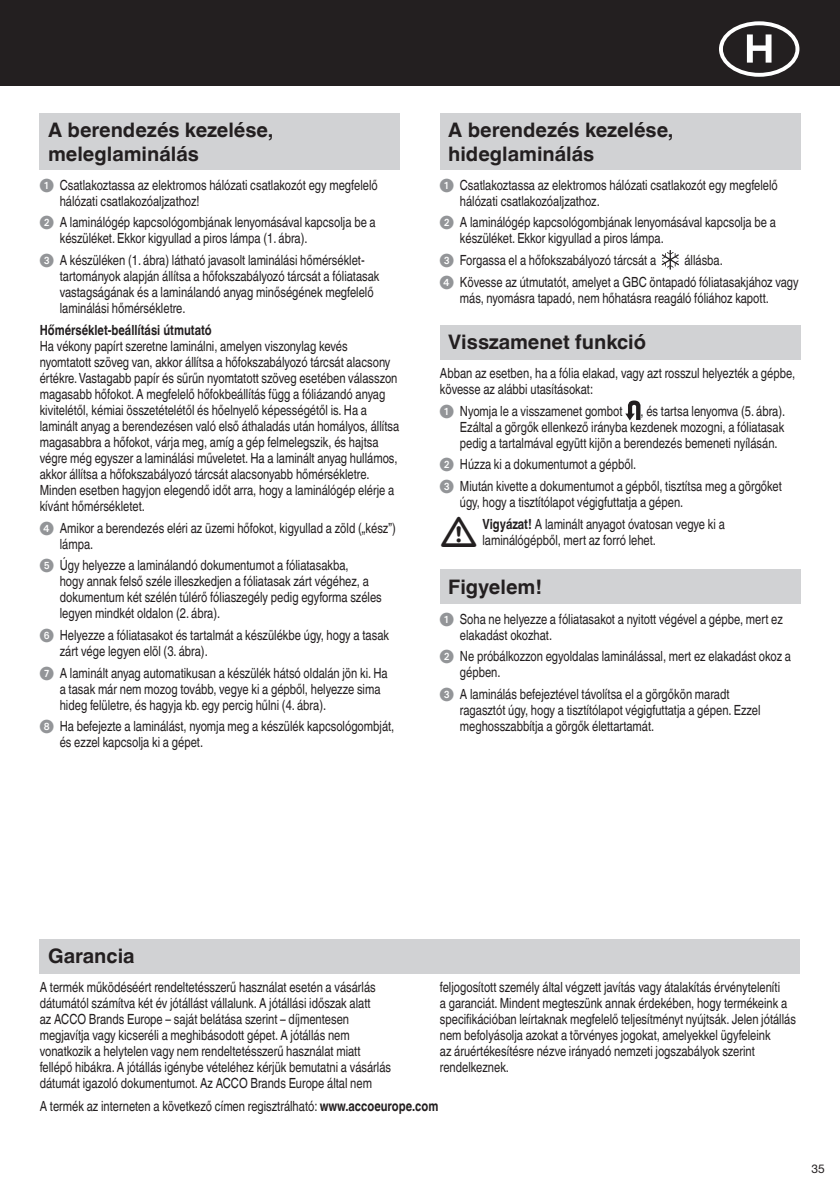
<style>
.page{position:relative;width:840px;height:1191px;background:#fff}
.page>*{position:absolute;margin:0;border:0;box-sizing:border-box;transform-origin:0 0}
.t1{font:700 20px/24px "Helvetica Linotype";color:#231f20}
.t2{font:14px/16px "Helvetica Linotype";color:#231f20;scale:.8 1}
.t3{font:700 14px "Helvetica Linotype";color:#231f20;scale:.8 1}
.t4{font:12px "Helvetica Neue";color:#231f20}
.s1{font-family:"European Pi One";color:#939598}
.s2{font-weight:700}
</style>
<div class="page">
<div style="left:0;top:0;width:839px;height:85px;background:#231f20"></div>
<div style="left:40px;top:113px;width:360px;height:57px;background:#d1d2d4"></div>
<div style="left:439px;top:113px;width:360px;height:57px;background:#d1d2d4"></div>
<svg style="left:661px;top:250px;width:17px;height:20px"></svg>
<div style="left:439px;top:325px;width:360px;height:34px;background:#d1d2d4"></div>
<svg style="left:625px;top:400px;width:15px;height:20px"></svg>
<div style="left:439px;top:570px;width:360px;height:34px;background:#d1d2d4"></div>
<div style="left:40px;top:939px;width:759px;height:34px;background:#d1d2d4"></div>
<h1 class="t1" style="left:48px;top:118px;width:226px">A berendezés kezelése, meleglaminálás</h1>
<p class="t2" style="left:60px;top:177px;width:399px;text-indent:-20px"><span class="s1">1</span> Csatlakoztassa az elektromos hálózati csatlakozót egy megfelelő hálózati csatlakozóaljzathoz!</p>
<p class="t2" style="left:60px;top:215px;width:396px;text-indent:-20px"><span class="s1">2</span> A laminálógép kapcsológombjának lenyomásával kapcsolja be a készüléket. Ekkor kigyullad a piros lámpa (1. ábra).</p>
<p class="t2" style="left:60px;top:252px;width:401px;text-indent:-20px"><span class="s1">3</span> A készüléken (1. ábra) látható javasolt laminálási hőmérséklet&shy;tartományok alapján állítsa a hőfokszabályozó tárcsát a fóliatasak vastagságának és a laminálandó anyag minőségének megfelelő laminálási hőmérsékletre.</p>
<p class="t3" style="left:40px;top:322px;width:216px">Hőmérséklet-beállítási útmutató</p>
<p class="t2" style="left:40px;top:338px;width:450px">Ha vékony papírt szeretne laminálni, amelyen viszonylag kevés nyomtatott szöveg van, akkor állítsa a hőfokszabályozó tárcsát alacsony értékre. Vastagabb papír és sűrűn nyomtatott szöveg esetében válasszon magasabb hőfokot. A megfelelő hőfokbeállítás függ a fóliázandó anyag kivitelétől, kémiai összetételétől és hőelnyelő képességétől is. Ha a laminált anyag a berendezésen való első áthaladás után homályos, állítsa magasabbra a hőfokot, várja meg, amíg a gép felmelegszik, és hajtsa végre még egyszer a laminálási műveletet. Ha a laminált anyag hullámos, akkor állítsa a hőfokszabályozó tárcsát alacsonyabb hőmérsékletre.<br>Minden esetben hagyjon elegendő időt arra, hogy a laminálógép elérje a kívánt hőmérsékletet.</p>
<p class="t2" style="left:60px;top:520px;width:421px;text-indent:-20px"><span class="s1">4</span> Amikor a berendezés eléri az üzemi hőfokot, kigyullad a zöld („kész”) lámpa.</p>
<p class="t2" style="left:60px;top:557px;width:404px;text-indent:-20px"><span class="s1">5</span> Úgy helyezze a laminálandó dokumentumot a fóliatasakba,<br>hogy annak felső széle illeszkedjen a fóliatasak zárt végéhez, a dokumentum két szélén túlérő fóliaszegély pedig egyforma széles legyen mindkét oldalon (2. ábra).</p>
<p class="t2" style="left:60px;top:627px;width:413px;text-indent:-20px"><span class="s1">6</span> Helyezze a fóliatasakot és tartalmát a készülékbe úgy, hogy a tasak zárt vége legyen elöl (3. ábra).</p>
<p class="t2" style="left:60px;top:665px;width:411px;text-indent:-20px"><span class="s1">7</span> A laminált anyag automatikusan a készülék hátsó oldalán jön ki. Ha a tasak már nem mozog tovább, vegye ki a gépből, helyezze sima hideg felületre, és hagyja kb. egy percig hűlni (4. ábra).</p>
<p class="t2" style="left:60px;top:718px;width:419px;text-indent:-20px"><span class="s1">8</span> Ha befejezte a laminálást, nyomja meg a készülék kapcsológombját, és ezzel kapcsolja ki a gépet.</p>
<h1 class="t1" style="left:448px;top:118px;width:226px">A berendezés kezelése, hideglaminálás</h1>
<p class="t2" style="left:459px;top:177px;width:399px;text-indent:-20px"><span class="s1">1</span> Csatlakoztassa az elektromos hálózati csatlakozót egy megfelelő hálózati csatlakozóaljzathoz.</p>
<p class="t2" style="left:459px;top:215px;width:396px;text-indent:-20px"><span class="s1">2</span> A laminálógép kapcsológombjának lenyomásával kapcsolja be a készüléket. Ekkor kigyullad a piros lámpa.</p>
<p class="t2" style="left:439px;top:252px;width:272px"><span class="s1">3</span> Forgassa el a hőfokszabályozó tárcsát a</p>
<p class="t2" style="left:439px;top:249px;width:450px;line-height:21.6px;text-indent:244px">állásba.<br><span class="s1">4</span> Kövesse az útmutatót, amelyet a GBC öntapadó fóliatasakjához vagy</p>
<p class="t2" style="left:459px;top:290px;width:387px">más, nyomásra tapadó, nem hőhatásra reagáló fóliához kapott.</p>
<h1 class="t1" style="left:448px;top:330px;width:199px">Visszamenet funkció</h1>
<p class="t2" style="left:439px;top:365px;width:445px">Abban az esetben, ha a fólia elakad, vagy azt rosszul helyezték a gépbe, kövesse az alábbi utasításokat:</p>
<p class="t2" style="left:439px;top:403px;width:230px"><span class="s1">1</span> Nyomja le a visszamenet gombot</p>
<p class="t2" style="left:459px;top:403px;width:408px;text-align:justify;text-indent:180px">, és tartsa lenyomva (5. ábra).<br>Ezáltal a görgők ellenkező irányba kezdenek mozogni, a fóliatasak pedig a tartalmával együtt kijön a berendezés bemeneti nyílásán.</p>
<p class="t2" style="left:439px;top:454px;width:429px;line-height:21.6px"><span class="s1">2</span> Húzza ki a dokumentumot a gépből.<br><span class="s1">3</span> Miután kivette a dokumentumot a gépből, tisztítsa meg a görgőket</p>
<p class="t2" style="left:482px;top:491px;width:304px;line-height:21.4px;text-indent:-23px">úgy, hogy a tisztítólapot végigfuttatja a gépen.<br><span class="s2">Vigyázat!</span> A laminált anyagot óvatosan vegye ki a</p>
<p class="t2" style="left:482px;top:532px;width:218px">laminálógépből, mert az forró lehet.</p>
<h1 class="t1" style="left:448px;top:574px;width:95px">Figyelem!</h1>
<p class="t2" style="left:459px;top:610px;width:405px;text-indent:-20px"><span class="s1">1</span> Soha ne helyezze a fóliatasakot a nyitott végével a gépbe, mert ez elakadást okozhat.</p>
<p class="t2" style="left:459px;top:648px;width:415px;text-indent:-20px"><span class="s1">2</span> Ne próbálkozzon egyoldalas laminálással, mert ez elakadást okoz a gépben.</p>
<p class="t2" style="left:459px;top:686px;width:377px;text-indent:-20px"><span class="s1">3</span> A laminálás befejeztével távolítsa el a görgőkön maradt ragasztót úgy, hogy a tisztítólapot végigfuttatja a gépen. Ezzel meghosszabbítja a görgők élettartamát.</p>
<h1 class="t1" style="left:48px;top:944px;width:88px">Garancia</h1>
<p class="t2" style="left:40px;top:979px;width:440px">A termék működéséért rendeltetésszerű használat esetén a vásárlás dátumától számítva két év jótállást vállalunk. A jótállási időszak alatt<br>az ACCO Brands Europe – saját belátása szerint – díjmentesen megjavítja vagy kicseréli a meghibásodott gépet. A jótállás nem vonatkozik a helytelen vagy nem rendeltetésszerű használat miatt fellépő hibákra. A jótállás igénybe vételéhez kérjük bemutatni a vásárlás dátumát igazoló dokumentumot. Az ACCO Brands Europe által nem</p>
<p class="t2" style="left:439px;top:979px;width:446px">feljogosított személy által végzett javítás vagy átalakítás érvényteleníti<br>a garanciát. Mindent megteszünk annak érdekében, hogy termékeink a specifikációban leírtaknak megfelelő teljesítményt nyújtsák. Jelen jótállás nem befolyásolja azokat a törvényes jogokat, amelyekkel ügyfeleink<br>az áruértékesítésre nézve irányadó nemzeti jogszabályok szerint rendelkeznek.</p>
<p class="t2" style="left:40px;top:1097px;width:499px">A termék az interneten a következő címen regisztrálható: <span class="s2">www.accoeurope.com</span></p>
<p class="t4" style="left:811px;top:1161px;width:15px">35</p>
</div>
